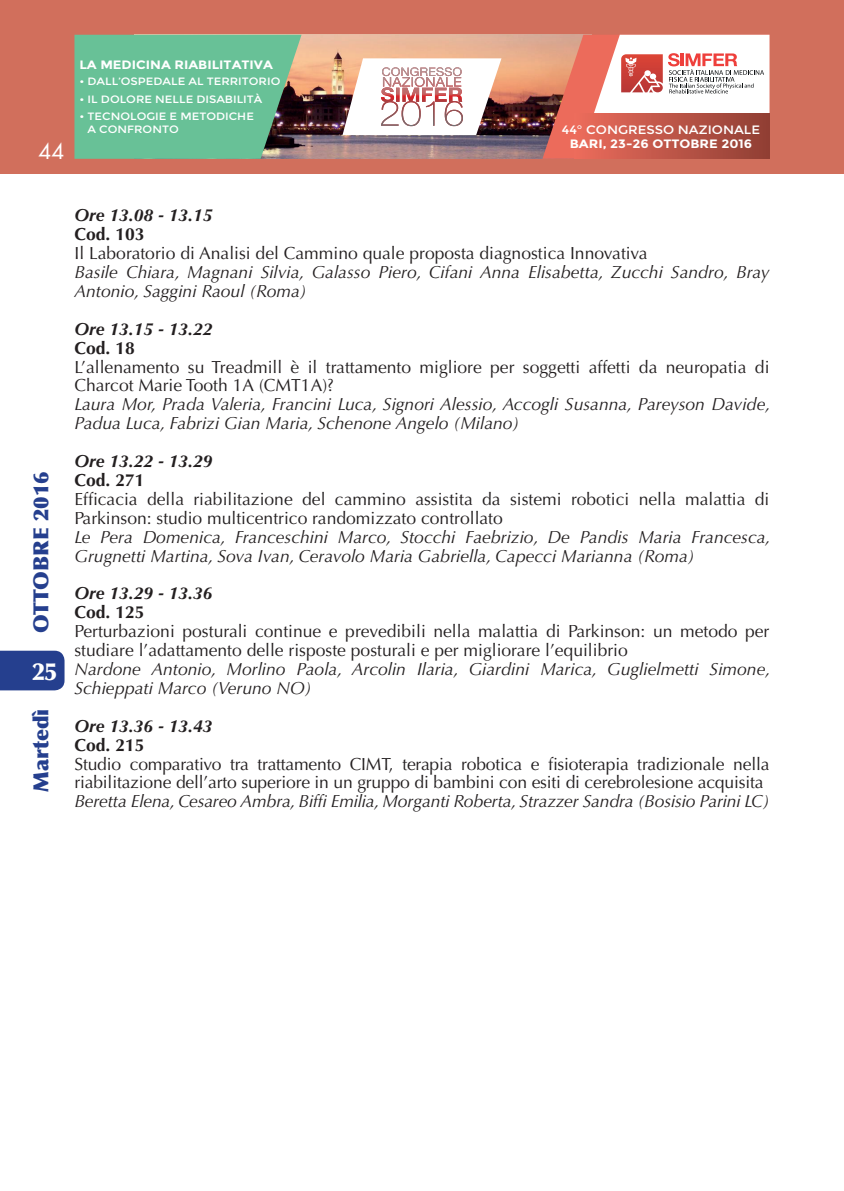
<style>
.page{position:relative;width:844px;height:1191px;background:#fff}
.page>*{position:absolute;margin:0;border:0;box-sizing:border-box;transform-origin:0 0}
.t1{font:900 24.5px "Optima LT Std";color:#fff}
.t2{font:900 21px "Optima LT Std";color:#253f8e}
.t3{font:21px "Futura Std";color:#fff}
.t4{font:17.5px/18.9px "Optima LT Std";color:#231f20}
.t5{font:italic 17.5px/18.9px "Optima LT Std";color:#231f20}
.t6{font:italic 700 17.5px "Optima LT Std";color:#231f20}
.t7{font:700 17.5px "Optima LT Std";color:#231f20}
.t8{font:700 12.08px "Montserrat";color:#fff;scale:1.09 1}
.t9{font:12.08px "Montserrat";color:#fff;scale:1.09 1}
.t10{font:10.67px/12.8px "Montserrat";color:#fff;scale:1.09 1}
</style>
<div class="page">
<div style="left:0;top:0;width:843px;height:174px;background:#d16f5c"></div>
<img style="left:301px;top:35px;width:241px;height:124px">
<svg style="left:74px;top:35px;width:227px;height:124px;background:#68b68f"></svg>
<svg style="left:542px;top:35px;width:227px;height:124px;background:#e8b7b0"></svg>
<div style="left:574px;top:113px;width:195px;height:46px;background:linear-gradient(to right,#ec6c5c,#8f3f34)"></div>
<svg style="left:342px;top:58px;width:159px;height:77px;background:#e4d0ce"></svg>
<img style="left:436px;top:67px;width:25px;height:9px">
<div style="left:0;top:650px;width:64px;height:40px;background:#253f8e"></div>
<p class="t3" style="left:39px;top:138px;width:27px">44</p>
<p class="t8" style="left:79px;top:57px;width:179px">LA MEDICINA RIABILITATIVA</p>
<p class="t10" style="left:79px;top:75px;width:186px">• DALL’OSPEDALE AL TERRITORIO</p>
<p class="t10" style="left:79px;top:92px;width:169px">• IL DOLORE NELLE DISABILITÀ</p>
<p class="t10" style="left:87px;top:110px;width:154px;text-indent:-8px">• TECNOLOGIE E METODICHE<br>A CONFRONTO</p>
<p class="t9" style="left:561px;top:122px;width:183px">44° CONGRESSO NAZIONALE</p>
<p class="t8" style="left:569px;top:137px;width:169px">BARI, 23-26 OTTOBRE 2016</p>
<p class="t2" style="left:28px;top:632px;width:163px;rotate:-90deg">OTTOBRE 2016</p>
<h1 class="t1" style="left:32px;top:657px;width:26px">25</h1>
<p class="t2" style="left:28px;top:791px;width:85px;rotate:-90deg">Martedì</p>
<p class="t6" style="left:74px;top:205px;width:140px">Ore 13.08 - 13.15</p>
<p class="t7" style="left:74px;top:224px;width:72px">Cod. 103</p>
<p class="t4" style="left:74px;top:244px;width:574px">Il Laboratorio di Analisi del Cammino quale proposta diagnostica Innovativa</p>
<p class="t5" style="left:74px;top:263px;width:696px">Basile Chiara, Magnani Silvia, Galasso Piero, Cifani Anna Elisabetta, Zucchi Sandro, Bray<br>Antonio, Saggini Raoul (Roma)</p>
<p class="t6" style="left:74px;top:318px;width:140px">Ore 13.15 - 13.22</p>
<p class="t7" style="left:74px;top:337px;width:62px">Cod. 18</p>
<p class="t4" style="left:74px;top:357px;width:696px">L’allenamento su Treadmill è il trattamento migliore per soggetti affetti da neuropatia di<br>Charcot Marie Tooth 1A (CMT1A)?</p>
<p class="t5" style="left:74px;top:395px;width:697px">Laura Mor, Prada Valeria, Francini Luca, Signori Alessio, Accogli Susanna, Pareyson Davide,<br>Padua Luca, Fabrizi Gian Maria, Schenone Angelo (Milano)</p>
<p class="t6" style="left:74px;top:451px;width:140px">Ore 13.22 - 13.29</p>
<p class="t7" style="left:74px;top:470px;width:72px">Cod. 271</p>
<p class="t4" style="left:74px;top:490px;width:696px">Efficacia della riabilitazione del cammino assistita da sistemi robotici nella malattia di<br>Parkinson: studio multicentrico randomizzato controllato</p>
<p class="t5" style="left:74px;top:527px;width:697px">Le Pera Domenica, Franceschini Marco, Stocchi Faebrizio, De Pandis Maria Francesca,<br>Grugnetti Martina, Sova Ivan, Ceravolo Maria Gabriella, Capecci Marianna (Roma)</p>
<p class="t6" style="left:74px;top:583px;width:140px">Ore 13.29 - 13.36</p>
<p class="t7" style="left:74px;top:602px;width:72px">Cod. 125</p>
<p class="t4" style="left:74px;top:622px;width:696px">Perturbazioni posturali continue e prevedibili nella malattia di Parkinson: un metodo per studiare l’adattamento delle risposte posturali e per migliorare l’equilibrio</p>
<p class="t5" style="left:74px;top:660px;width:697px">Nardone Antonio, Morlino Paola, Arcolin Ilaria, Giardini Marica, Guglielmetti Simone,<br>Schieppati Marco (Veruno NO)</p>
<p class="t6" style="left:74px;top:715px;width:140px">Ore 13.36 - 13.43</p>
<p class="t7" style="left:74px;top:734px;width:72px">Cod. 215</p>
<p class="t4" style="left:74px;top:754px;width:696px">Studio comparativo tra trattamento CIMT, terapia robotica e fisioterapia tradizionale nella riabilitazione dell’arto superiore in un gruppo di bambini con esiti di cerebrolesione acquisita</p>
<p class="t5" style="left:74px;top:792px;width:696px">Beretta Elena, Cesareo Ambra, Biffi Emilia, Morganti Roberta, Strazzer Sandra (Bosisio Parini LC)</p>
</div>
